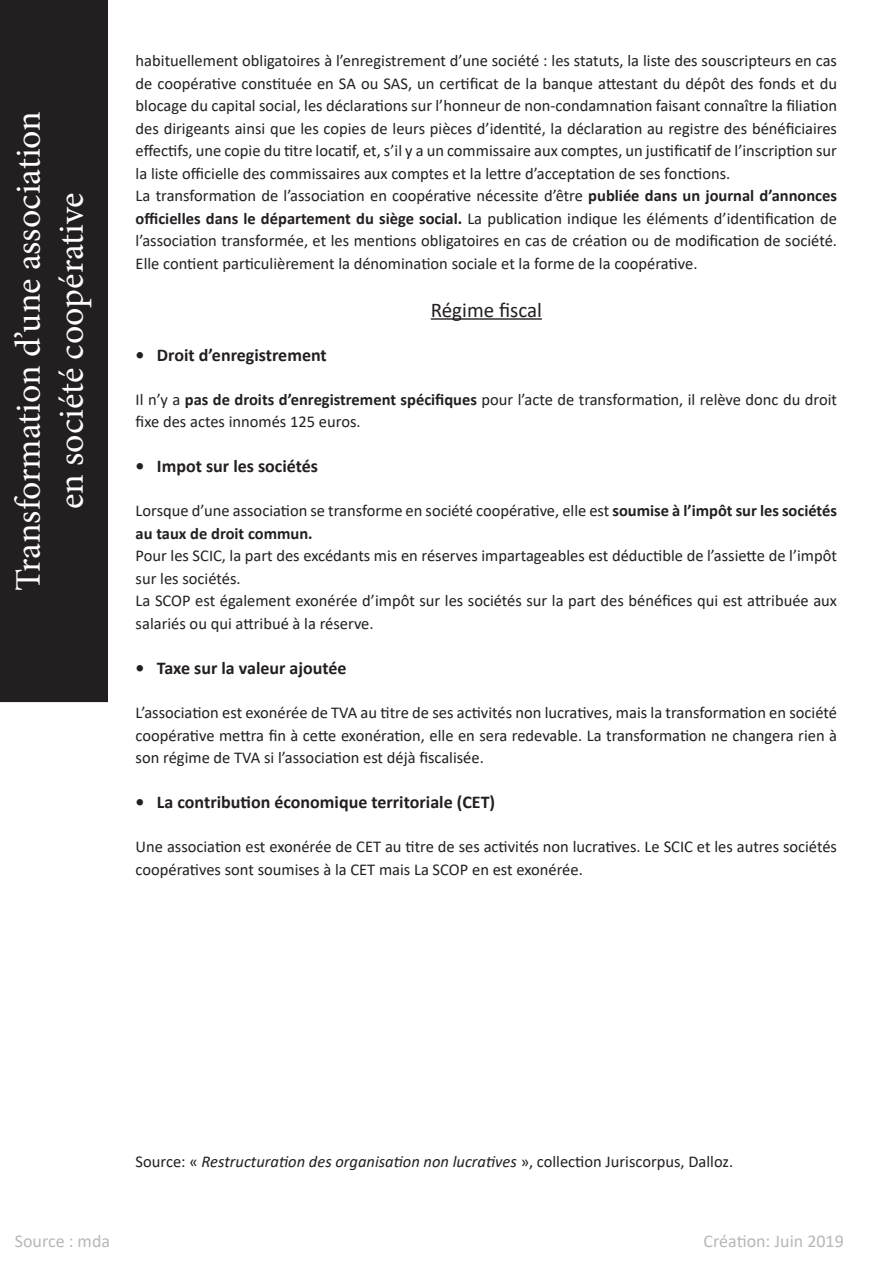
<style>
.page{position:relative;width:893px;height:1263px;background:#fff}
.page>*{position:absolute;margin:0;border:0;box-sizing:border-box;transform-origin:0 0}
.t1{font:36px/43.2px "Minion Pro";color:#fff;text-align:center}
.t2{font:21px "Calibri";color:#231f20}
.t3{font:700 18px "Calibri";color:#231f20}
.t4{font:18px "Calibri";color:#b9b7b5}
.t5{font:16.5px/22.5px "Calibri";color:#231f20}
.t6{font:italic 16.5px "Calibri";color:#231f20}
.s1{font-weight:700}
.s2{font-style:normal}
</style>
<div class="page">
<div style="left:1px;top:1px;width:106px;height:700px;background:#231f20"></div>
<div style="left:0;top:0;width:108px;height:702px;border:2px solid #231f20"></div>
<hr style="left:431px;top:318px;width:111px;height:2px;background:#231f20">
<h1 class="t1" style="left:7px;top:591px;width:482px;rotate:-90deg">Transformation d’une association en société coopérative</h1>
<p class="t5" style="left:136px;top:49px;width:703px">habituellement obligatoires à l’enregistrement d’une société : les statuts, la liste des souscripteurs en cas de coopérative constituée en SA ou SAS, un certificat de la banque attestant du dépôt des fonds et du blocage du capital social, les déclarations sur l’honneur de non-condamnation faisant connaître la filiation des dirigeants ainsi que les copies de leurs pièces d’identité, la déclaration au registre des bénéficiaires effectifs, une copie du titre locatif, et, s’il y a un commissaire aux comptes, un justificatif de l’inscription sur la liste officielle des commissaires aux comptes et la lettre d’acceptation de ses fonctions.<br>La transformation de l’association en coopérative nécessite d’être <span class="s1">publiée dans un journal d’annonces officielles dans le département du siège social.</span> La publication indique les éléments d’identification de l’association transformée, et les mentions obligatoires en cas de création ou de modification de société.<br>Elle contient particulièrement la dénomination sociale et la forme de la coopérative.</p>
<p class="t2" style="left:431px;top:295px;width:113px">Régime fiscal</p>
<p class="t3" style="left:136px;top:342px;width:193px">• Droit d’enregistrement</p>
<p class="t5" style="left:136px;top:388px;width:703px">Il n’y a <span class="s1">pas de droits d’enregistrement spécifiques</span> pour l’acte de transformation, il relève donc du droit fixe des actes innomés 125 euros.</p>
<p class="t3" style="left:136px;top:454px;width:184px">• Impot sur les sociétés</p>
<p class="t5" style="left:136px;top:499px;width:703px">Lorsque d’une association se transforme en société coopérative, elle est <span class="s1">soumise à l’impôt sur les sociétés au taux de droit commun.</span></p>
<p class="t5" style="left:136px;top:544px;width:703px">Pour les SCIC, la part des excédants mis en réserves impartageables est déductible de l’assiette de l’impôt sur les sociétés.<br>La SCOP est également exonérée d’impôt sur les sociétés sur la part des bénéfices qui est attribuée aux salariés ou qui attribué à la réserve.</p>
<p class="t3" style="left:136px;top:655px;width:212px">• Taxe sur la valeur ajoutée</p>
<p class="t5" style="left:136px;top:701px;width:703px;text-align:justify">L’association est exonérée de TVA au titre de ses activités non lucratives, mais la transformation en société coopérative mettra fin à cette exonération, elle en sera redevable. La transformation ne changera rien à son régime de TVA si l’association est déjà fiscalisée.</p>
<p class="t3" style="left:136px;top:789px;width:361px">• La contribution économique territoriale (CET)</p>
<p class="t5" style="left:136px;top:835px;width:703px">Une association est exonérée de CET au titre de ses activités non lucratives. Le SCIC et les autres sociétés coopératives sont soumises à la CET mais La SCOP en est exonérée.</p>
<p class="t6" style="left:136px;top:1150px;width:599px"><span class="s2">Source: «</span> Restructuration des organisation non lucratives <span class="s2">», collection Juriscorpus, Dalloz.</span></p>
<p class="t4" style="left:15px;top:1229px;width:97px">Source : mda</p>
<p class="t4" style="left:704px;top:1229px;width:142px">Création: Juin 2019</p>
</div>
